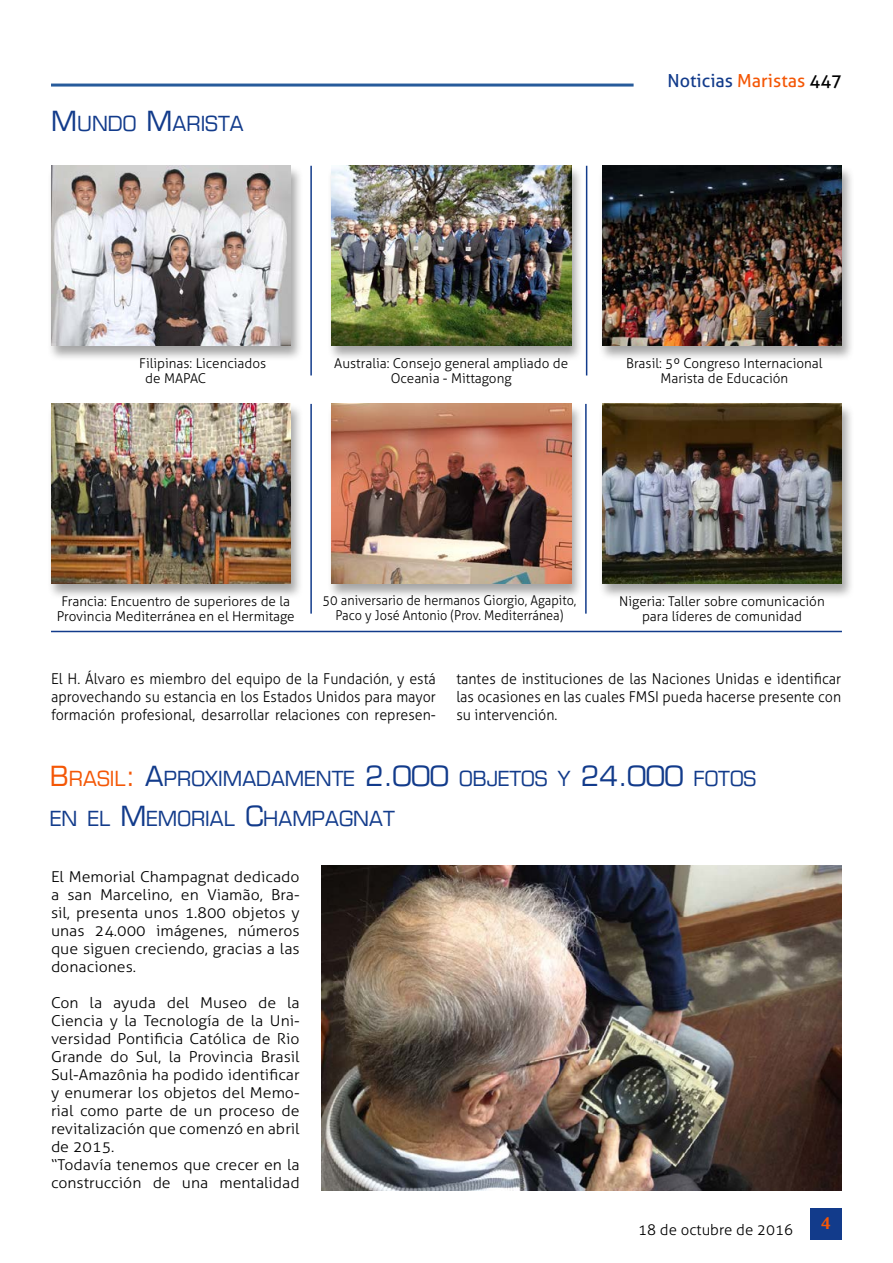
<style>
.page{position:relative;width:893px;height:1263px;background:#fff}
.page>*{position:absolute;margin:0;border:0;box-sizing:border-box;transform-origin:0 0}
.t1{font:20.25px/39.8px "Eurostile";color:#123b8b}
.t2{font:18px "Aller";color:#123b8b}
.t3{font:700 18px "Novarese IT Cby BT";color:#f45706}
.t4{font:300 15px/18px "Aller";color:#000;text-align:justify;scale:1.06 1}
.t5{font:300 15px/18px "Aller";color:#000;text-align:justify;scale:.95 1}
.t6{font:300 15px "Aller";color:#000}
.t7{font:300 13.5px/15px "Aller";color:#000;text-align:center}
.t8{font:300 13.5px/15px "Aller";color:#000;text-align:center;scale:.94 1}
.s1{font-size:27px}
.s2{color:#f45706}
.s3{color:#000}
.s4{font-size:27px;color:#f45706}
</style>
<div class="page">
<hr style="left:51px;top:84px;width:583px;height:3px;background:#275b9b">
<div style="left:810px;top:1208px;width:32px;height:31px;background:#123b8b"></div>
<div style="left:598px;top:164px;width:257px;height:198px;background:#000;opacity:.35"></div>
<img style="left:602px;top:166px;width:240px;height:180px">
<div style="left:327px;top:164px;width:257px;height:198px;background:#000;opacity:.35"></div>
<img style="left:331px;top:166px;width:240px;height:180px">
<div style="left:47px;top:164px;width:257px;height:198px;background:#000;opacity:.35"></div>
<img style="left:51px;top:166px;width:240px;height:180px">
<div style="left:598px;top:403px;width:257px;height:197px;background:#000;opacity:.35"></div>
<img style="left:602px;top:404px;width:240px;height:180px">
<div style="left:327px;top:403px;width:257px;height:197px;background:#000;opacity:.35"></div>
<img style="left:331px;top:404px;width:240px;height:180px">
<div style="left:47px;top:403px;width:257px;height:197px;background:#000;opacity:.35"></div>
<img style="left:51px;top:404px;width:240px;height:180px">
<hr style="left:310px;top:166px;width:2px;height:209px;background:#123b8b">
<hr style="left:586px;top:166px;width:1px;height:209px;background:#123b8b">
<hr style="left:310px;top:404px;width:2px;height:210px;background:#123b8b">
<hr style="left:585px;top:404px;width:2px;height:210px;background:#123b8b">
<hr style="left:51px;top:631px;width:791px;height:1px;background:#123b8b">
<img style="left:322px;top:865px;width:520px;height:326px">
<h1 class="t1" style="left:51px;top:104px;width:194px"><span class="s1">M</span>UNDO <span class="s1">M</span>ARISTA</h1>
<p class="t2" style="left:667px;top:69px;width:176px">Noticias <span class="s2">Maristas</span> <span class="s3">447</span></p>
<p class="t7" style="left:145px;top:355px;width:122px;text-align:left;text-indent:-6px">Filipinas: Licenciados de MAPAC</p>
<p class="t7" style="left:334px;top:355px;width:235px">Australia: Consejo general ampliado de<br>Oceania - Mittagong</p>
<p class="t7" style="left:626px;top:355px;width:198px">Brasil: 5º Congreso Internacional<br>Marista de Educación</p>
<p class="t7" style="left:57px;top:593px;width:239px">Francia: Encuentro de superiores de la<br>Provincia Mediterránea en el Hermitage</p>
<p class="t8" style="left:323px;top:593px;width:272px">50 aniversario de hermanos Giorgio, Agapito,<br>Paco y José Antonio (Prov. Mediterránea)</p>
<p class="t7" style="left:619px;top:593px;width:207px">Nigeria: Taller sobre comunicación para líderes de comunidad</p>
<p class="t5" style="left:51px;top:670px;width:407px">El H. Álvaro es miembro del equipo de la Fundación, y está aprovechando su estancia en los Estados Unidos para mayor formación profesional, desarrollar relaciones con represen-</p>
<p class="t5" style="left:456px;top:670px;width:407px">tantes de instituciones de las Naciones Unidas e identificar las ocasiones en las cuales FMSI pueda hacerse presente con su intervención.</p>
<h1 class="t1" style="left:50px;top:759px;width:708px"><span class="s4">B</span><span class="s2">RASIL</span><span class="s4">:</span> <span class="s1">A</span>PROXIMADAMENTE <span class="s1">2.000</span> OBJETOS Y <span class="s1">24.000</span> FOTOS<br>EN EL <span class="s1">M</span>EMORIAL <span class="s1">C</span>HAMPAGNAT</h1>
<p class="t4" style="left:51px;top:868px;width:236px">El Memorial Champagnat dedicado a san Marcelino, en Viamão, Bra&shy;sil, presenta unos 1.800 objetos y unas 24.000 imágenes, números que siguen creciendo, gracias a las donaciones.</p>
<p class="t4" style="left:51px;top:994px;width:236px;text-align:left">Con la ayuda del Museo de la<br>Ciencia y la Tecnología de la Uni&shy;versidad Pontificia Católica de Rio<br>Grande do Sul, la Provincia Brasil<br>Sul-Amazônia ha podido identificar y enumerar los objetos del Memo&shy;rial como parte de un proceso de revitalización que comenzó en abril de 2015.<br>“Todavía tenemos que crecer en la construcción de una mentalidad</p>
<p class="t6" style="left:638px;top:1220px;width:156px">18 de octubre de 2016</p>
<p class="t3" style="left:821px;top:1212px;width:12px">4</p>
</div>
